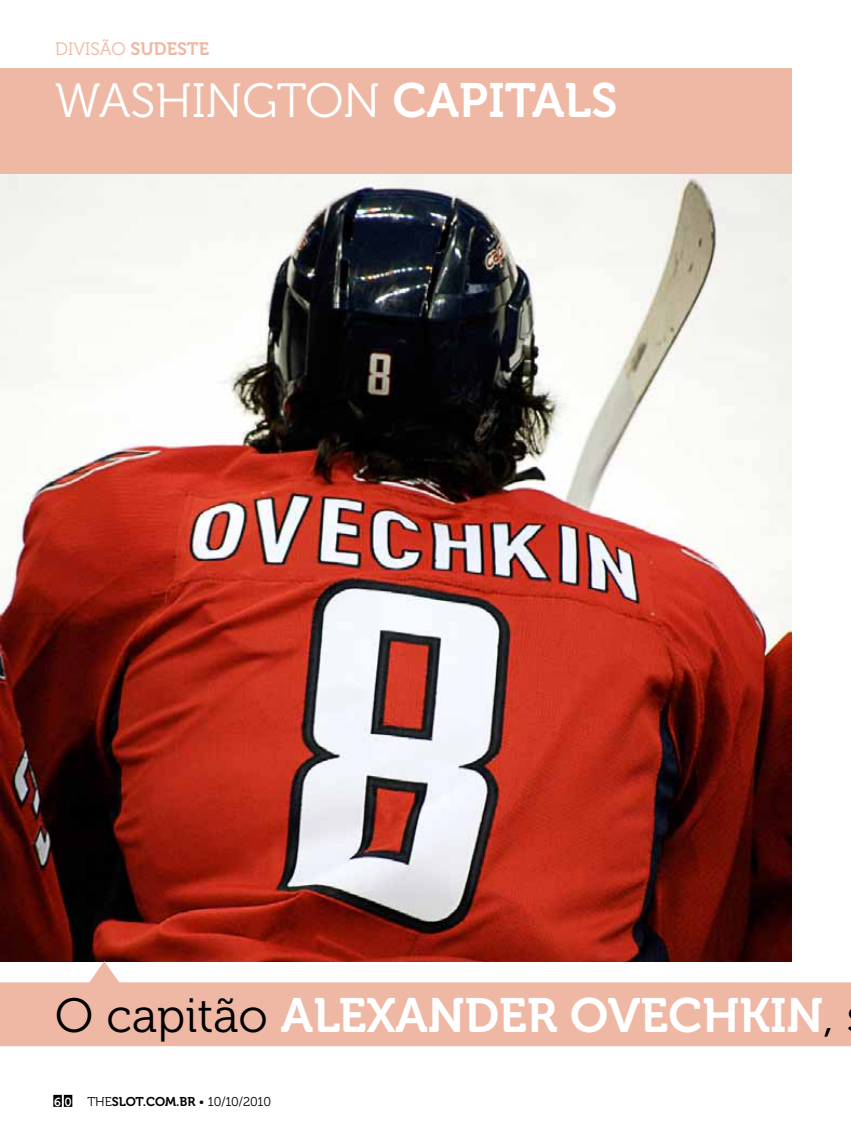
<style>
.page{position:relative;width:851px;height:1127px;background:#fff}
.page>*{position:absolute;margin:0;border:0;box-sizing:border-box;transform-origin:0 0}
.t1{font:48px "Museo 700";color:#fff}
.t2{font:48px "Museo 300";color:#fff}
.t3{font:18px "Museo 300";color:#eeb8a5}
.t4{font:12.75px "Museo 300";letter-spacing:-.02em;color:#000}
.s1{font-family:"Museo 700"}
.s2{font-family:"Museo 300";color:#000}
.s3{font-family:"Courier New";font-weight:700;font-size:13.5px;color:#fff}
</style>
<div class="page">
<svg style="left:53px;top:1095px;width:19px;height:12px"></svg>
<div style="left:0;top:68px;width:791px;height:106px;background:#eeb8a5"></div>
<img style="left:0;top:174px;width:791px;height:787px">
<svg style="left:0;top:961px;width:850px;height:85px;fill:#eeb8a5"></svg>
<h2 class="t3" style="left:55px;top:39px;width:155px">DIVISÃO <span class="s1">SUDESTE</span></h2>
<h1 class="t2" style="left:55px;top:74px;width:535px">WASHINGTON <span class="s1">CAPITALS</span></h1>
<h1 class="t1" style="left:55px;top:989px;width:779px"><span class="s2">O CAPITÃO</span> ALEXANDER OVECHKIN<span class="s2">,</span></h1>
<p class="t4" style="left:53px;top:1094px;width:219px"><span class="s3">6 0</span> THE<span class="s1">SLOT.COM.BR</span> • 10/10/2010</p>
</div>
